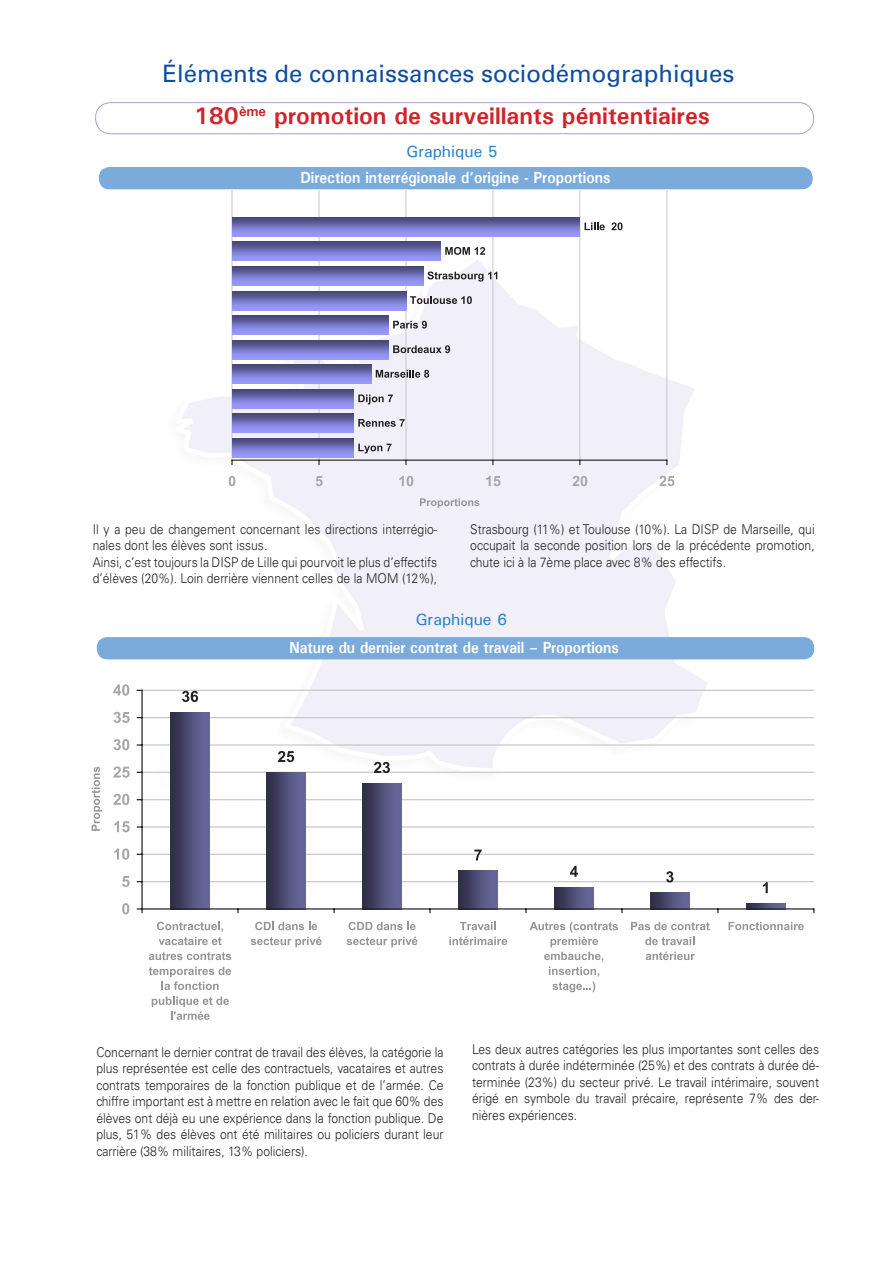
<style>
.page{position:relative;width:893px;height:1263px;background:#fff}
.page>*{position:absolute;margin:0;border:0;box-sizing:border-box;transform-origin:0 0}
.t1{font:700 24px "Univers";color:#d1232a}
.t2{font:24px "Univers";color:#0d4da1}
.t3{font:700 16.2px "Univers";color:#fff;scale:.9 1}
.t4{font:500 16.2px "Univers";color:#2783c5}
.t5{font:300 13.5px/16.5px "Univers";color:#231f20;text-align:justify;scale:.9 1}
</style>
<div class="page">
<img style="left:159px;top:235px;width:567px;height:553px">
<div style="left:95px;top:102px;width:719px;height:32px;border:1px solid #af9fcc;border-radius:15px"></div>
<div style="left:97px;top:637px;width:717px;height:22px;background:#7aabdb;border-radius:11px"></div>
<div style="left:99px;top:167px;width:714px;height:22px;background:#7aabdb;border-radius:11px"></div>
<hr style="left:232px;top:190px;width:1px;height:270px;background:#c7c8ca">
<hr style="left:319px;top:190px;width:1px;height:270px;background:#c7c8ca">
<hr style="left:406px;top:190px;width:1px;height:270px;background:#c7c8ca">
<hr style="left:493px;top:190px;width:1px;height:270px;background:#c7c8ca">
<hr style="left:580px;top:190px;width:1px;height:270px;background:#c7c8ca">
<hr style="left:667px;top:190px;width:1px;height:270px;background:#c7c8ca">
<img style="left:232px;top:438px;width:122px;height:19px">
<img style="left:232px;top:414px;width:122px;height:19px">
<img style="left:232px;top:389px;width:122px;height:19px">
<img style="left:232px;top:365px;width:139px;height:19px">
<img style="left:232px;top:340px;width:157px;height:19px">
<img style="left:232px;top:316px;width:157px;height:18px">
<img style="left:232px;top:291px;width:174px;height:19px">
<img style="left:232px;top:266px;width:191px;height:19px">
<img style="left:232px;top:242px;width:209px;height:19px">
<img style="left:232px;top:217px;width:348px;height:19px">
<hr style="left:232px;top:460px;width:435px;height:1px;background:#231f20">
<svg style="left:358px;top:444px;width:34px;height:9px"></svg>
<svg style="left:358px;top:419px;width:47px;height:8px"></svg>
<svg style="left:358px;top:394px;width:35px;height:10px"></svg>
<svg style="left:376px;top:370px;width:53px;height:8px"></svg>
<svg style="left:393px;top:345px;width:57px;height:8px"></svg>
<svg style="left:393px;top:321px;width:34px;height:8px"></svg>
<svg style="left:410px;top:296px;width:62px;height:8px"></svg>
<svg style="left:427px;top:271px;width:70px;height:11px"></svg>
<svg style="left:445px;top:247px;width:40px;height:8px"></svg>
<svg style="left:584px;top:222px;width:21px;height:8px"></svg>
<svg style="left:611px;top:222px;width:11px;height:8px"></svg>
<svg style="left:229px;top:476px;width:6px;height:10px"></svg>
<svg style="left:316px;top:476px;width:7px;height:10px"></svg>
<svg style="left:399px;top:476px;width:14px;height:10px"></svg>
<svg style="left:486px;top:476px;width:14px;height:10px"></svg>
<svg style="left:572px;top:476px;width:15px;height:10px"></svg>
<svg style="left:659px;top:476px;width:15px;height:10px"></svg>
<svg style="left:420px;top:498px;width:59px;height:10px"></svg>
<hr style="left:142px;top:881px;width:672px;height:1px;background:#c7c8ca">
<hr style="left:142px;top:854px;width:672px;height:1px;background:#c7c8ca">
<hr style="left:142px;top:826px;width:672px;height:2px;background:#c7c8ca">
<hr style="left:142px;top:799px;width:672px;height:1px;background:#c7c8ca">
<hr style="left:142px;top:772px;width:672px;height:1px;background:#c7c8ca">
<hr style="left:142px;top:744px;width:672px;height:2px;background:#c7c8ca">
<hr style="left:142px;top:717px;width:672px;height:1px;background:#c7c8ca">
<hr style="left:142px;top:690px;width:672px;height:1px;background:#c7c8ca">
<img style="left:171px;top:712px;width:38px;height:196px">
<img style="left:267px;top:772px;width:38px;height:136px">
<img style="left:363px;top:783px;width:38px;height:125px">
<img style="left:459px;top:871px;width:38px;height:37px">
<img style="left:555px;top:887px;width:38px;height:21px">
<img style="left:651px;top:892px;width:38px;height:16px">
<img style="left:747px;top:903px;width:38px;height:5px">
<hr style="left:141px;top:690px;width:2px;height:219px;background:#231f20">
<hr style="left:142px;top:908px;width:672px;height:1px;background:#231f20">
<svg style="left:137px;top:908px;width:6px;height:5px"></svg>
<svg style="left:182px;top:691px;width:16px;height:11px"></svg>
<svg style="left:278px;top:751px;width:16px;height:11px"></svg>
<svg style="left:374px;top:762px;width:16px;height:11px"></svg>
<svg style="left:474px;top:849px;width:8px;height:11px"></svg>
<svg style="left:570px;top:866px;width:8px;height:11px"></svg>
<svg style="left:666px;top:871px;width:7px;height:11px"></svg>
<svg style="left:763px;top:882px;width:5px;height:11px"></svg>
<svg style="left:122px;top:903px;width:7px;height:11px"></svg>
<svg style="left:122px;top:876px;width:8px;height:11px"></svg>
<svg style="left:114px;top:848px;width:15px;height:12px"></svg>
<svg style="left:114px;top:821px;width:16px;height:11px"></svg>
<svg style="left:113px;top:794px;width:16px;height:11px"></svg>
<svg style="left:113px;top:766px;width:17px;height:12px"></svg>
<svg style="left:114px;top:739px;width:15px;height:11px"></svg>
<svg style="left:114px;top:712px;width:16px;height:11px"></svg>
<svg style="left:113px;top:684px;width:16px;height:12px"></svg>
<svg style="left:157px;top:922px;width:66px;height:23px"></svg>
<svg style="left:149px;top:952px;width:82px;height:8px"></svg>
<svg style="left:149px;top:967px;width:82px;height:23px"></svg>
<svg style="left:152px;top:996px;width:77px;height:24px"></svg>
<svg style="left:255px;top:922px;width:62px;height:8px"></svg>
<svg style="left:251px;top:937px;width:71px;height:10px"></svg>
<svg style="left:349px;top:922px;width:67px;height:8px"></svg>
<svg style="left:346px;top:937px;width:71px;height:10px"></svg>
<svg style="left:460px;top:922px;width:36px;height:8px"></svg>
<svg style="left:449px;top:937px;width:58px;height:8px"></svg>
<svg style="left:530px;top:922px;width:88px;height:70px"></svg>
<svg style="left:631px;top:922px;width:79px;height:8px"></svg>
<svg style="left:645px;top:937px;width:49px;height:8px"></svg>
<svg style="left:646px;top:951px;width:49px;height:9px"></svg>
<svg style="left:728px;top:922px;width:76px;height:8px"></svg>
<svg style="left:92px;top:767px;width:10px;height:64px"></svg>
<p class="t2" style="left:163px;top:59px;width:574px">Éléments de connaissances sociodémographiques</p>
<p class="t1" style="left:194px;top:100px;width:517px">180<sup>ème</sup> promotion de surveillants pénitentiaires</p>
<p class="t4" style="left:406px;top:141px;width:93px">Graphique 5</p>
<p class="t3" style="left:300px;top:167px;width:346px">Direction interrégionale d’origine - Proportions</p>
<p class="t5" style="left:93px;top:521px;width:384px">Il y a peu de changement concernant les directions interrégio&shy;nales dont les élèves sont issus.</p>
<p class="t5" style="left:93px;top:554px;width:384px">Ainsi, c’est toujours la DISP de Lille qui pourvoit le plus d’effectifs d’élèves (20%). Loin derrière viennent celles de la MOM (12%),</p>
<p class="t5" style="left:470px;top:521px;width:384px">Strasbourg (11%) et Toulouse (10%). La DISP de Marseille, qui occupait la seconde position lors de la précédente promotion, chute ici à la 7ème place avec 8% des effectifs.</p>
<p class="t4" style="left:416px;top:609px;width:93px">Graphique 6</p>
<p class="t3" style="left:289px;top:637px;width:367px">Nature du dernier contrat de travail – Proportions</p>
<p class="t5" style="left:96px;top:1044px;width:387px">Concernant le dernier contrat de travail des élèves, la catégorie la plus représentée est celle des contractuels, vacataires et autres contrats temporaires de la fonction publique et de l’armée. Ce chiffre important est à mettre en relation avec le fait que 60% des élèves ont déjà eu une expérience dans la fonction publique. De plus, 51% des élèves ont été militaires ou policiers durant leur carrière (38% militaires, 13% policiers).</p>
<p class="t5" style="left:472px;top:1041px;width:387px">Les deux autres catégories les plus importantes sont celles des contrats à durée indéterminée (25%) et des contrats à durée dé&shy;terminée (23%) du secteur privé. Le travail intérimaire, souvent érigé en symbole du travail précaire, représente 7% des der&shy;nières expériences.</p>
</div>
